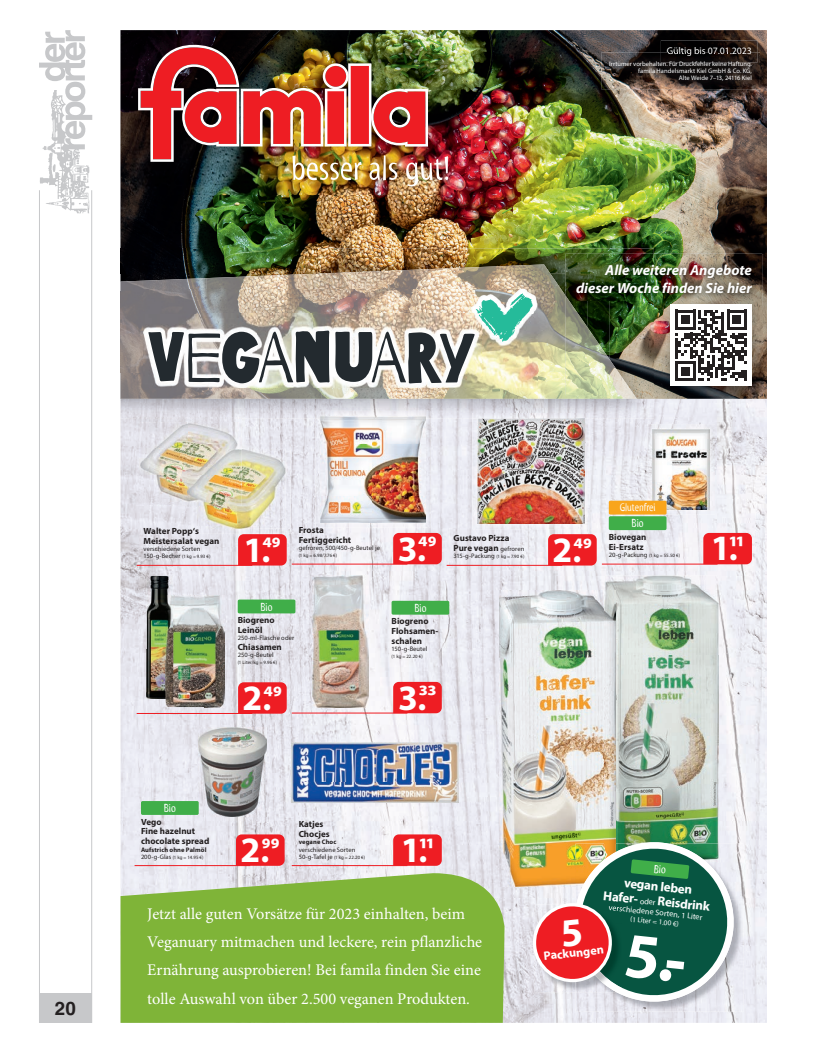
<style>
.page{position:relative;width:819px;height:1053px;background:#fff}
.page>*{position:absolute;margin:0;border:0;box-sizing:border-box;transform-origin:0 0}
.t1{font:700 24.38px "Myriad Pro";letter-spacing:-.005em;color:#fff}
.t2{font:700 18.75px "Helvetica LT Std";color:#231f20}
.t3{font:16.25px/28.1px "Minion Pro";color:#fff}
.t4{font:italic 700 14.62px/17.9px "Myriad Pro";color:#fff;text-align:right}
.t5{font:700 13px/14.6px "Myriad Pro";color:#fff;text-align:center}
.t6{font:700 12.25px "Myriad Pro";color:#fff}
.t7{font:11.88px "Myriad Tilt";color:#fff}
.t8{font:11.38px "Myriad Tilt";color:#fff}
.t9{font:9.75px "Myriad Pro";color:#fff}
.t10{font:700 9px/9.8px "Myriad Pro";color:#231f20}
.t11{font:8.12px "Myriad Pro";color:#fff}
.t12{font:7.38px "Myriad Pro";color:#fff}
.t13{font:6.5px/7.4px "Myriad Pro";letter-spacing:.01em;color:#231f20}
.t14{font:6.5px/7.4px "Myriad Pro";color:#fff;text-align:right}
.t15{font:700 6.5px "Myriad Pro";letter-spacing:.015em;color:#231f20}
.t16{font:4.88px "Myriad Pro";letter-spacing:.005em;color:#231f20}
.s1{font-size:4.88px}
.s2{font-size:35.88px}
.s3{font-size:34.12px}
.s4{font-weight:400;font-size:6.5px}
.s5{font-size:6.5px}
.s6{font-weight:700}
.s7{font-weight:400;font-size:8.12px}
</style>
<div class="page">
<div style="left:39px;top:993px;width:53px;height:29px;background:#c7c8ca"></div>
<hr style="left:91px;top:190px;width:1px;height:832px;background:#c7c8ca">
<hr style="left:39px;top:190px;width:1px;height:832px;background:#c7c8ca">
<img style="left:39px;top:149px;width:51px;height:65px">
<svg style="left:39px;top:30px;width:53px;height:119px"></svg>
<img style="left:120px;top:399px;width:647px;height:623px">
<img style="left:120px;top:30px;width:647px;height:369px">
<img style="left:129px;top:36px;width:327px;height:159px">
<img style="left:138px;top:45px;width:310px;height:141px">
<img style="left:120px;top:399px;width:533px;height:19px">
<img style="left:636px;top:395px;width:17px;height:4px">
<img style="left:120px;top:248px;width:533px;height:25px">
<img style="left:120px;top:273px;width:86px;height:5px">
<img style="left:120px;top:399px;width:197px;height:1px">
<img style="left:120px;top:372px;width:516px;height:27px">
<img style="left:522px;top:264px;width:43px;height:108px">
<img style="left:206px;top:265px;width:316px;height:24px">
<img style="left:120px;top:278px;width:87px;height:13px">
<img style="left:120px;top:291px;width:24px;height:81px">
<svg style="left:120px;top:873px;width:384px;height:149px;background:#87b746"></svg>
<img style="left:144px;top:289px;width:393px;height:99px">
<svg style="left:148px;top:293px;width:385px;height:90px"></svg>
<img style="left:609px;top:254px;width:153px;height:141px">
<img style="left:587px;top:254px;width:22px;height:4px">
<img style="left:565px;top:254px;width:22px;height:41px">
<img style="left:565px;top:295px;width:69px;height:100px">
<img style="left:570px;top:258px;width:188px;height:42px">
<div style="left:670px;top:304px;width:81px;height:82px;background:#fff"></div>
<svg style="left:675px;top:310px;width:71px;height:71px"></svg>
<img style="left:660px;top:40px;width:97px;height:13px">
<img style="left:667px;top:47px;width:38px;height:6px">
<img style="left:708px;top:48px;width:43px;height:5px">
<img style="left:472px;top:413px;width:117px;height:116px">
<img style="left:477px;top:418px;width:107px;height:106px">
<hr style="left:446px;top:565px;width:116px;height:1px;background:#ee1d23">
<svg style="left:548px;top:534px;width:48px;height:31px"></svg>
<img style="left:605px;top:575px;width:113px;height:80px">
<img style="left:616px;top:655px;width:102px;height:185px">
<img style="left:499px;top:590px;width:106px;height:269px">
<img style="left:499px;top:859px;width:33px;height:27px">
<img style="left:605px;top:590px;width:11px;height:250px">
<img style="left:136px;top:418px;width:106px;height:88px">
<img style="left:140px;top:422px;width:49px;height:26px">
<img style="left:189px;top:422px;width:49px;height:22px">
<img style="left:140px;top:448px;width:42px;height:53px">
<img style="left:182px;top:444px;width:108px;height:89px">
<img style="left:182px;top:444px;width:56px;height:28px">
<img style="left:182px;top:472px;width:5px;height:29px">
<img style="left:236px;top:449px;width:49px;height:79px">
<img style="left:187px;top:506px;width:49px;height:22px">
<img style="left:187px;top:449px;width:55px;height:57px">
<img style="left:187px;top:449px;width:51px;height:52px">
<hr style="left:137px;top:565px;width:115px;height:1px;background:#ee1d23">
<svg style="left:238px;top:534px;width:49px;height:31px;background:#ed2228"></svg>
<img style="left:315px;top:411px;width:115px;height:116px">
<img style="left:320px;top:416px;width:105px;height:106px">
<hr style="left:292px;top:564px;width:115px;height:1px;background:#ee1d23">
<div style="left:393px;top:533px;width:49px;height:31px;background:#ee1d23"></div>
<img style="left:198px;top:727px;width:68px;height:89px">
<div style="left:141px;top:801px;width:58px;height:13px;background:#40ae49;border-radius:2px"></div>
<hr style="left:134px;top:865px;width:116px;height:1px;background:#ee1d23">
<svg style="left:236px;top:834px;width:48px;height:31px"></svg>
<img style="left:292px;top:742px;width:166px;height:60px">
<hr style="left:292px;top:865px;width:115px;height:1px;background:#ee1d23">
<svg style="left:393px;top:834px;width:49px;height:31px;background:#ee242a"></svg>
<img style="left:147px;top:576px;width:26px;height:73px">
<img style="left:147px;top:649px;width:18px;height:49px">
<div style="left:238px;top:599px;width:57px;height:14px;background:#40ae49;border-radius:2px"></div>
<hr style="left:137px;top:713px;width:115px;height:1px;background:#ee1d23">
<svg style="left:238px;top:682px;width:49px;height:31px;background:#ed2329"></svg>
<img style="left:313px;top:576px;width:55px;height:131px">
<hr style="left:292px;top:712px;width:115px;height:1px;background:#ee1d23">
<svg style="left:393px;top:681px;width:49px;height:32px;background:#ed262c"></svg>
<div style="left:391px;top:600px;width:58px;height:14px;background:#40ae49;border-radius:2px"></div>
<img style="left:647px;top:424px;width:67px;height:90px">
<img style="left:653px;top:429px;width:56px;height:80px">
<div style="left:608px;top:500px;width:58px;height:14px;background:#f9a51b;border-radius:2px"></div>
<div style="left:608px;top:516px;width:58px;height:14px;background:#40ae49;border-radius:2px"></div>
<hr style="left:602px;top:564px;width:115px;height:1px;background:#ee1d23">
<svg style="left:703px;top:533px;width:48px;height:31px"></svg>
<img style="left:735px;top:843px;width:8px;height:56px">
<img style="left:715px;top:899px;width:28px;height:112px">
<img style="left:687px;top:1003px;width:28px;height:8px">
<img style="left:575px;top:1003px;width:112px;height:8px">
<img style="left:173px;top:595px;width:32px;height:56px">
<img style="left:205px;top:595px;width:19px;height:112px">
<img style="left:165px;top:651px;width:40px;height:56px">
<img style="left:165px;top:595px;width:8px;height:103px">
<img style="left:601px;top:53px;width:159px;height:36px">
<img style="left:660px;top:53px;width:97px;height:9px">
<img style="left:667px;top:53px;width:38px;height:3px">
<img style="left:708px;top:53px;width:43px;height:1px">
<svg style="left:532px;top:840px;width:203px;height:163px;background:#7b846f"></svg>
<p class="t9" style="left:667px;top:45px;width:86px">Gültig bis 07.01.2023</p>
<p class="t14" style="left:609px;top:60px;width:144px">Irrtümer vorbehalten. Für Druckfehler keine Haftung. famila Handelsmarkt Kiel GmbH &amp; Co. KG,<br>Alte Weide 7–13, 24116 Kiel</p>
<p class="t4" style="left:576px;top:261px;width:177px">Alle weiteren Angebote dieser Woche finden Sie hier</p>
<p class="t2" style="left:55px;top:996px;width:22px">20</p>
<p class="t10" style="left:143px;top:525px;width:77px">Walter Popp‘s<br>Meistersalat vegan</p>
<p class="t13" style="left:143px;top:545px;width:68px">verschiedene Sorten<br>150-g-Becher <span class="s1">(1 kg = 9.93 €)</span></p>
<p class="t1" style="left:243px;top:534px;width:39px"><span class="s2">1</span><span class="s3">.</span>49</p>
<p class="t10" style="left:298px;top:525px;width:54px">Frosta<br>Fertiggericht</p>
<p class="t13" style="left:298px;top:544px;width:83px">gefroren, 500/450-g-Beutel je</p>
<p class="t16" style="left:298px;top:552px;width:40px">(1 kg = 6.98/7.76 €)</p>
<p class="t1" style="left:398px;top:533px;width:40px"><span class="s2">3</span><span class="s3">.</span>49</p>
<p class="t10" style="left:453px;top:533px;width:72px">Gustavo Pizza<br>Pure vegan <span class="s4">gefroren</span></p>
<p class="t13" style="left:453px;top:552px;width:72px">315-g-Packung <span class="s1">(1 kg = 7.90 €)</span></p>
<p class="t7" style="left:260px;top:600px;width:14px">Bio</p>
<p class="t10" style="left:238px;top:615px;width:39px">Biogreno<br>Leinöl</p>
<p class="t13" style="left:238px;top:634px;width:58px">250-ml-Flasche oder</p>
<p class="t10" style="left:238px;top:641px;width:46px">Chiasamen</p>
<p class="t13" style="left:238px;top:651px;width:38px">250-g-Beutel</p>
<p class="t16" style="left:238px;top:659px;width:41px">(1 Liter/kg = 9.96 €)</p>
<p class="t1" style="left:242px;top:682px;width:41px"><span class="s2">2</span><span class="s3">.</span>49</p>
<p class="t1" style="left:398px;top:682px;width:39px"><span class="s2">3</span><span class="s3">.</span>33</p>
<p class="t7" style="left:414px;top:601px;width:14px">Bio</p>
<p class="t10" style="left:391px;top:616px;width:48px">Biogreno<br>Flohsamen&shy;schalen</p>
<p class="t13" style="left:391px;top:645px;width:37px">150-g-Beutel</p>
<p class="t16" style="left:391px;top:653px;width:33px">(1 kg = 22.20 €)</p>
<p class="t1" style="left:552px;top:534px;width:41px"><span class="s2">2</span><span class="s3">.</span>49</p>
<p class="t8" style="left:619px;top:501px;width:37px">Glutenfrei</p>
<p class="t7" style="left:631px;top:517px;width:14px">Bio</p>
<p class="t10" style="left:608px;top:531px;width:39px">Biovegan<br>Ei-Ersatz</p>
<p class="t13" style="left:608px;top:551px;width:73px">20-g-Packung <span class="s1">(1 kg = 55.50 €)</span></p>
<p class="t1" style="left:710px;top:533px;width:34px"><span class="s2">1</span><span class="s3">.</span>11</p>
<p class="t7" style="left:164px;top:801px;width:14px">Bio</p>
<p class="t10" style="left:141px;top:816px;width:70px">Vego<br>Fine hazelnut chocolate spread</p>
<p class="t15" style="left:141px;top:845px;width:67px">Aufstrich ohne Palmöl</p>
<p class="t16" style="left:141px;top:854px;width:64px"><span class="s5">200-g-Glas</span> (1 kg = 14.95 €)</p>
<p class="t1" style="left:240px;top:834px;width:41px"><span class="s2">2</span><span class="s3">.</span>99</p>
<p class="t10" style="left:298px;top:818px;width:32px">Katjes<br>Chocjes</p>
<p class="t13" style="left:298px;top:838px;width:68px"><span class="s6">vegane Choc </span>verschiedene Sorten<br>50-g-Tafel je <span class="s1">(1 kg = 22.20 €)</span></p>
<p class="t1" style="left:401px;top:834px;width:34px"><span class="s2">1</span><span class="s3">.</span>11</p>
<p class="t3" style="left:147px;top:900px;width:336px">Jetzt alle guten Vorsätze für 2023 einhalten, beim Veganuary mitmachen und leckere, rein pflanzliche Ernährung ausprobieren! Bei famila finden Sie eine tolle Auswahl von über 2.500 veganen Produkten.</p>
<p class="t5" style="left:605px;top:872px;width:108px;rotate:6deg">vegan leben<br>Hafer- <span class="s7">oder</span> Reisdrink</p>
<p class="t11" style="left:609px;top:902px;width:96px;rotate:6deg">verschiedene Sorten, 1 Liter</p>
<p class="t12" style="left:630px;top:914px;width:50px;rotate:6deg">(1 Liter = 1.00 €)</p>
<p class="t6" style="left:543px;top:947px;width:62px;rotate:-6deg">Packungen</p>
</div>
